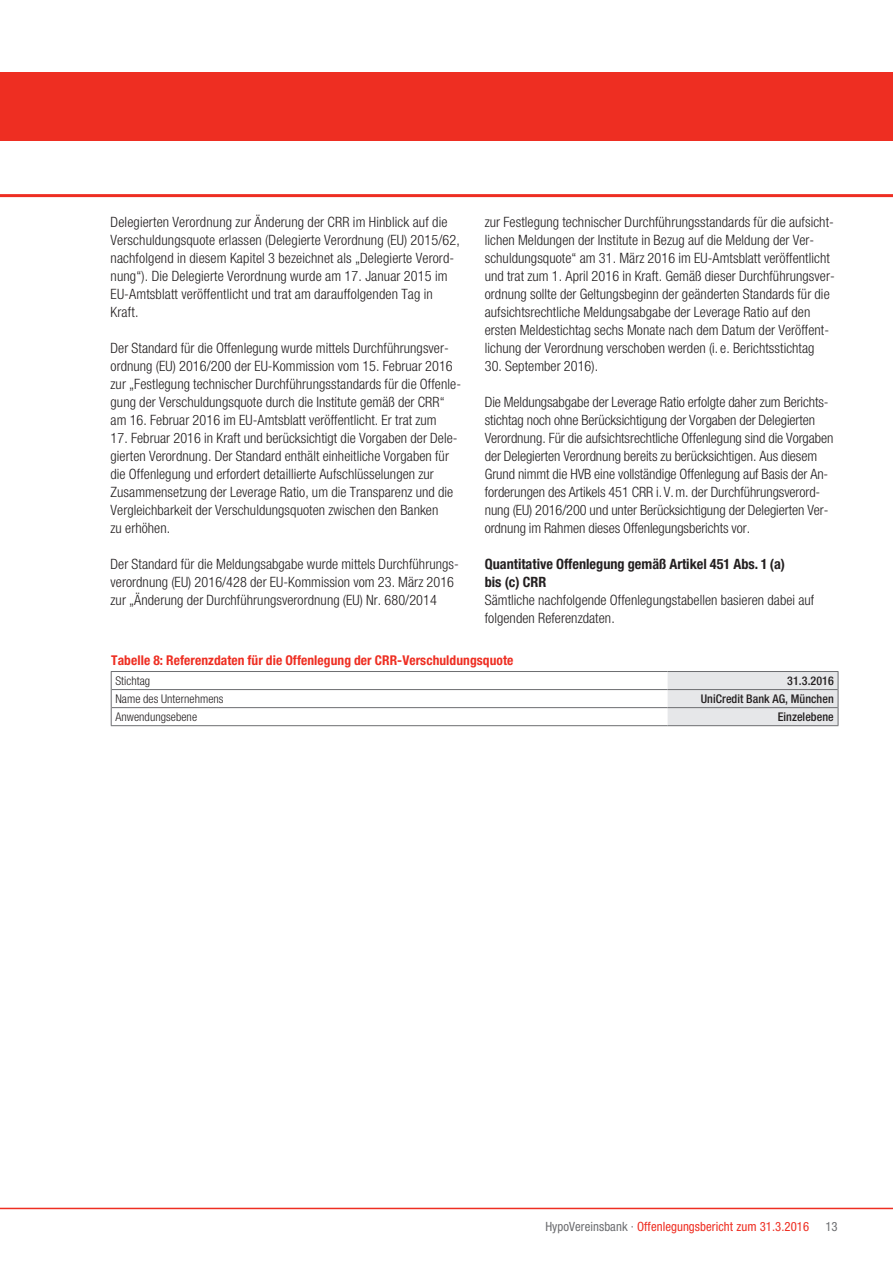
<style>
.page{position:relative;width:893px;height:1263px;background:#fff}
.page>*{position:absolute;margin:0;border:0;box-sizing:border-box;transform-origin:0 0}
.Grundschrift_47er{font:300 14.25px/18px "Helvetica HVB Cond";letter-spacing:.005em;color:#231f20}
.Grundschrift_47er_ko{font:300 14.25px/18px "Helvetica HVB Cond";letter-spacing:.005em;color:#231f20}
.ZwHead_77er_9_5_auf{font:700 condensed 14.25px/18px "Helvetica Neue";color:#231f20}
.Tab_Head_77er_9_auf{font:700 condensed 13.5px "Helvetica Neue";letter-spacing:.005em;color:#ee2e22}
.t1{font:condensed 12.75px "Helvetica Neue";letter-spacing:.005em;color:#ee2e22}
.t2{font:condensed 12.75px "Helvetica Neue";color:#6c6d70}
.Tab_Grundschrift{font:500 12px "Helvetica HVB Cond";letter-spacing:.005em;color:#231f20}
.Tab_Grundschrift-2{font:300 12px "Helvetica HVB Cond";letter-spacing:.005em;color:#231f20}
.s1{color:#6c6d70}
</style>
<div class="page">
<hr style="left:0;top:1208px;width:893px;height:1px;background:#ee2e22">
<div style="left:0;top:72px;width:893px;height:68px;background:#ee2e22"></div>
<hr style="left:0;top:194px;width:893px;height:3px;background:#ee2e22">
<hr style="left:111px;top:671px;width:557px;height:1px;background:#6c6d70">
<hr style="left:112px;top:689px;width:556px;height:1px;background:#6c6d70">
<hr style="left:112px;top:707px;width:556px;height:1px;background:#6c6d70">
<svg style="left:111px;top:672px;width:1px;height:53px"></svg>
<svg style="left:668px;top:671px;width:171px;height:55px;background:#dedfe1"></svg>
<hr style="left:111px;top:725px;width:557px;height:1px;background:#6c6d70">
<hr style="left:668px;top:725px;width:170px;height:1px;background:#6c6d70">
<p class="Grundschrift_47er" style="left:111px;top:213px;width:351px">Delegierten Verordnung zur Änderung der CRR im Hinblick auf die Verschuldungsquote erlassen (Delegierte Verordnung (EU) 2015/62, nachfolgend in diesem Kapitel 3 bezeichnet als „Delegierte Verord&shy;nung“). Die Delegierte Verordnung wurde am 17. Januar 2015 im EU-Amtsblatt veröffentlicht und trat am darauffolgenden Tag in Kraft.</p>
<p class="Grundschrift_47er" style="left:111px;top:339px;width:352px">Der Standard für die Offenlegung wurde mittels Durchführungsver&shy;ordnung (EU) 2016/200 der EU-Kommission vom 15. Februar 2016 zur „Festlegung technischer Durchführungsstandards für die Offenle&shy;gung der Verschuldungsquote durch die Institute gemäß der CRR“ am 16. Februar 2016 im EU-Amtsblatt veröffentlicht. Er trat zum</p>
<p class="Grundschrift_47er" style="left:111px;top:429px;width:349px">17. Februar 2016 in Kraft und berücksichtigt die Vorgaben der Dele&shy;gierten Verordnung. Der Standard enthält einheitliche Vorgaben für die Offenlegung und erfordert detaillierte Aufschlüsselungen zur Zusammensetzung der Leverage Ratio, um die Transparenz und die Vergleichbarkeit der Verschuldungsquoten zwischen den Banken<br>zu erhöhen.</p>
<p class="Grundschrift_47er" style="left:111px;top:555px;width:350px">Der Standard für die Meldungsabgabe wurde mittels Durchführungs&shy;verordnung (EU) 2016/428 der EU-Kommission vom 23. März 2016 zur „Änderung der Durchführungsverordnung (EU) Nr. 680/2014</p>
<p class="Grundschrift_47er" style="left:485px;top:213px;width:352px">zur Festlegung technischer Durchführungsstandards für die aufsicht&shy;lichen Meldungen der Institute in Bezug auf die Meldung der Ver&shy;schuldungsquote“ am 31. März 2016 im EU-Amtsblatt veröffentlicht und trat zum 1. April 2016 in Kraft. Gemäß dieser Durchführungsver&shy;ordnung sollte der Geltungsbeginn der geänderten Standards für die aufsichtsrechtliche Meldungsabgabe der Leverage Ratio auf den ersten Meldestichtag sechs Monate nach dem Datum der Veröffent&shy;lichung der Verordnung verschoben werden (i. e. Berichtsstichtag</p>
<p class="Grundschrift_47er" style="left:485px;top:357px;width:115px">30. September 2016).</p>
<p class="Grundschrift_47er" style="left:485px;top:393px;width:350px">Die Meldungsabgabe der Leverage Ratio erfolgte daher zum Berichts&shy;stichtag noch ohne Berücksichtigung der Vorgaben der Delegierten Verordnung. Für die aufsichtsrechtliche Offenlegung sind die Vorgaben der Delegierten Verordnung bereits zu berücksichtigen. Aus diesem Grund nimmt die HVB eine vollständige Offenlegung auf Basis der An&shy;forderungen des Artikels 451 CRR i.V.m. der Durchführungsverord&shy;nung (EU) 2016/200 und unter Berücksichtigung der Delegierten Ver&shy;ordnung im Rahmen dieses Offenlegungsberichts vor.</p>
<p class="ZwHead_77er_9_5_auf" style="left:485px;top:555px;width:302px">Quantitative Offenlegung gemäß Artikel 451 Abs. 1 (a) bis (c) CRR</p>
<p class="Grundschrift_47er_ko" style="left:485px;top:591px;width:331px">Sämtliche nachfolgende Offenlegungstabellen basieren dabei auf folgenden Referenzdaten.</p>
<p class="Tab_Head_77er_9_auf" style="left:111px;top:652px;width:404px">Tabelle 8: Referenzdaten für die Offenlegung der CRR-Verschuldungsquote</p>
<p class="Tab_Grundschrift-2" style="left:115px;top:674px;width:36px">Stichtag</p>
<p class="Tab_Grundschrift" style="left:787px;top:674px;width:48px">31.3.2016</p>
<p class="Tab_Grundschrift-2" style="left:115px;top:692px;width:110px">Name des Unternehmens</p>
<p class="Tab_Grundschrift" style="left:701px;top:692px;width:135px">UniCredit Bank AG, München</p>
<p class="Tab_Grundschrift-2" style="left:115px;top:710px;width:83px">Anwendungsebene</p>
<p class="Tab_Grundschrift" style="left:778px;top:710px;width:58px">Einzelebene</p>
<p class="t1" style="left:545px;top:1218px;width:265px"><span class="s1">HypoVereinsbank ·</span> Offenlegungsbericht zum 31.3.2016</p>
<p class="t2" style="left:825px;top:1218px;width:14px">13</p>
</div>
